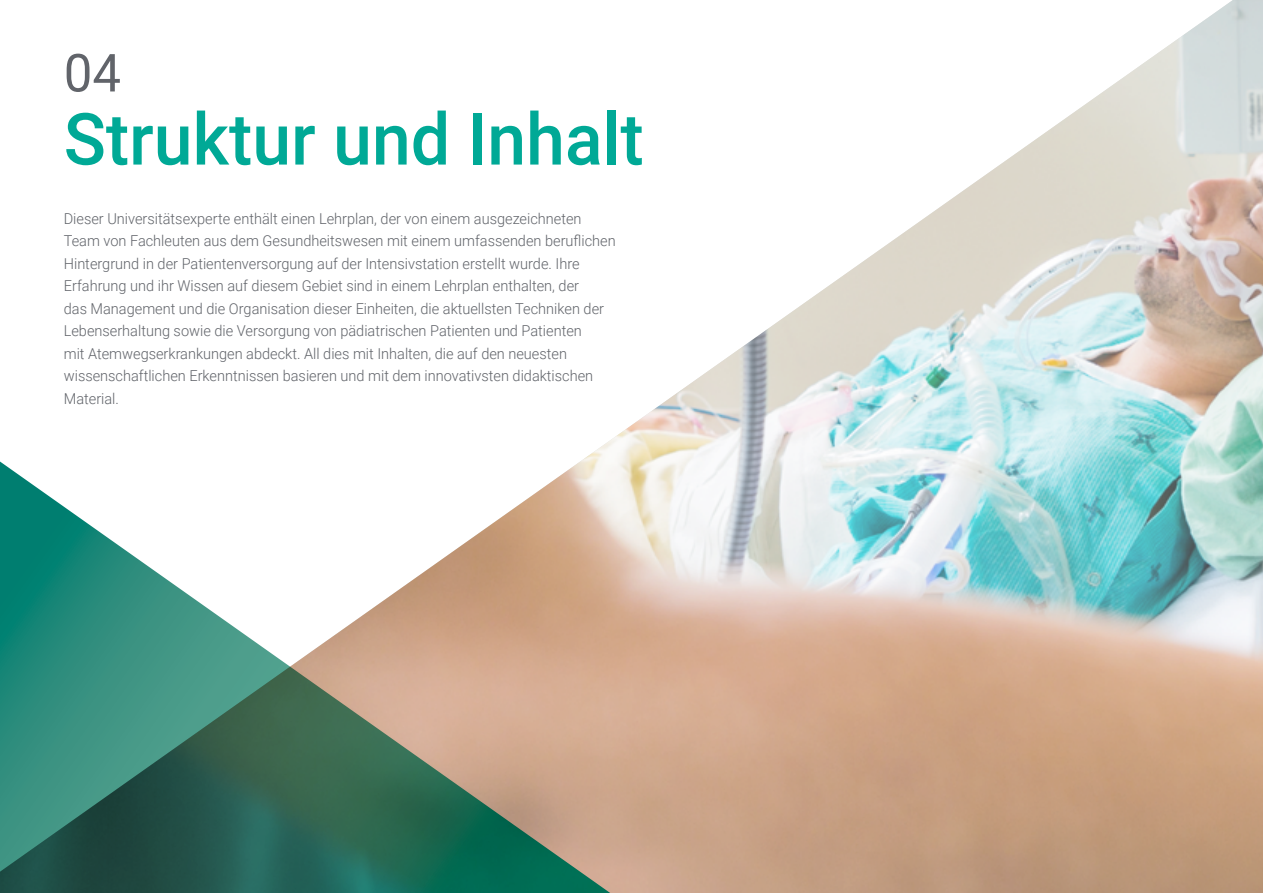
<style>
.page{position:relative;width:1263px;height:893px;background:#fff}
.page>*{position:absolute;margin:0;border:0;box-sizing:border-box;transform-origin:0 0}
.t1{font:500 72px "Roboto";color:#00a996}
.t2{font:52.5px "Roboto";color:#61646a}
.t3{font:300 15px/22.5px "Roboto";color:#61646a}
</style>
<div class="page">
<img style="left:602px;top:0;width:661px;height:893px">
<svg style="left:0;top:446px;width:640px;height:447px"></svg>
<h2 class="t2" style="left:64px;top:36px;width:59px">04</h2>
<h1 class="t1" style="left:64px;top:89px;width:581px">Struktur und Inhalt</h1>
<p class="t3" style="left:64px;top:207px;width:553px">Dieser Universitätsexperte enthält einen Lehrplan, der von einem ausgezeichneten Team von Fachleuten aus dem Gesundheitswesen mit einem umfassenden beruflichen Hintergrund in der Patientenversorgung auf der Intensivstation erstellt wurde. Ihre Erfahrung und ihr Wissen auf diesem Gebiet sind in einem Lehrplan enthalten, der<br>das Management und die Organisation dieser Einheiten, die aktuellsten Techniken der Lebenserhaltung sowie die Versorgung von pädiatrischen Patienten und Patienten<br>mit Atemwegserkrankungen abdeckt. All dies mit Inhalten, die auf den neuesten wissenschaftlichen Erkenntnissen basieren und mit dem innovativsten didaktischen Material.</p>
</div>
